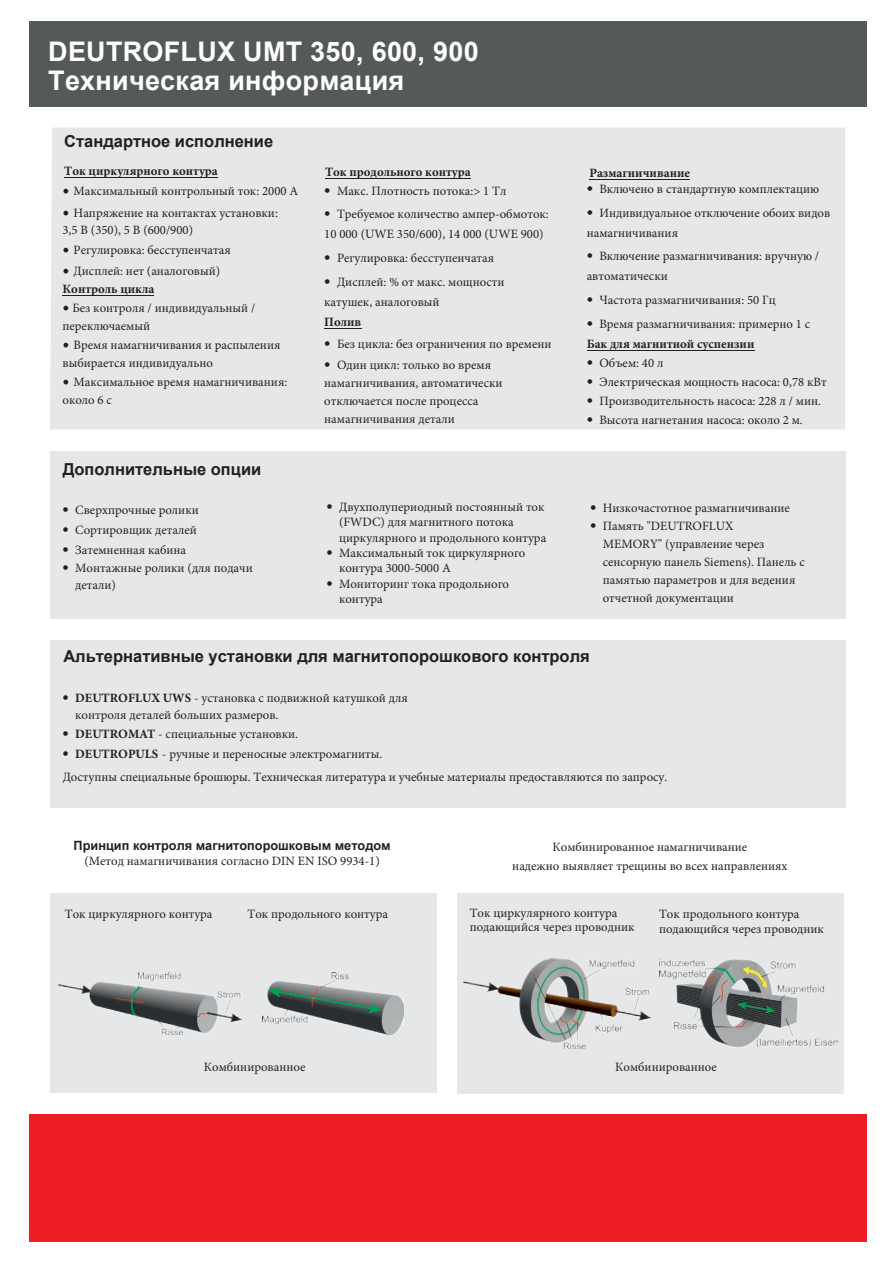
<style>
.page{position:relative;width:893px;height:1263px;background:#fff}
.page>*{position:absolute;margin:0;border:0;box-sizing:border-box;transform-origin:0 0}
.t1{font:700 27px/28.5px "Arial";letter-spacing:.01em;color:#fff}
.t2{font:700 16.5px "Arial";color:#231f20}
.t3{font:12.75px/18px "Minion Pro";color:#231f20}
.t4{font:700 12.75px "Minion Pro";color:#231f20}
.s1{font-size:18px}
.s2{font-weight:700}
.s3{font-family:"Helvetica Neue LT"}
.s4{font-family:"Arial";font-weight:700}
</style>
<div class="page">
<div style="left:29px;top:1114px;width:837px;height:128px;background:#ee1d23"></div>
<div style="left:29px;top:21px;width:837px;height:85px;background:#55595a"></div>
<div style="left:50px;top:128px;width:795px;height:301px;background:#e6e7e9"></div>
<div style="left:50px;top:451px;width:795px;height:167px;background:#e6e7e9"></div>
<div style="left:50px;top:639px;width:795px;height:168px;background:#e6e7e9"></div>
<div style="left:457px;top:893px;width:387px;height:201px;background:#e6e7e9"></div>
<div style="left:50px;top:893px;width:387px;height:200px;background:#e6e7e9"></div>
<img style="left:58px;top:972px;width:183px;height:62px">
<img style="left:262px;top:972px;width:141px;height:62px">
<img style="left:463px;top:958px;width:188px;height:91px">
<img style="left:659px;top:959px;width:178px;height:88px">
<hr style="left:589px;top:179px;width:101px;height:1px;background:#231f20">
<hr style="left:587px;top:350px;width:167px;height:1px;background:#231f20">
<hr style="left:325px;top:178px;width:146px;height:1px;background:#231f20">
<hr style="left:324px;top:328px;width:37px;height:1px;background:#231f20">
<hr style="left:62px;top:295px;width:92px;height:1px;background:#231f20">
<hr style="left:64px;top:177px;width:154px;height:1px;background:#231f20">
<p class="t1" style="left:48px;top:38px;width:432px">DEUTROFLUX UMT 350, 600, 900<br>Техническая информация</p>
<p class="t2" style="left:64px;top:130px;width:211px">Стандартное исполнение</p>
<p class="t4" style="left:64px;top:162px;width:155px">Ток циркулярного контура</p>
<p class="t3" style="left:62px;top:182px;width:237px"><span class="s1">•</span> Максимальный контрольный ток: 2000 А</p>
<p class="t3" style="left:62px;top:204px;width:217px"><span class="s1">•</span> Напряжение на контактах установки:<br>3,5 В (350), 5 В (600/900)</p>
<p class="t3" style="left:62px;top:241px;width:170px"><span class="s1">•</span> Регулировка: бесступенчатая</p>
<p class="t3" style="left:62px;top:262px;width:159px"><span class="s1">•</span> Дисплей: нет (аналоговый)<br><span class="s2">Контроль цикла</span></p>
<p class="t3" style="left:62px;top:299px;width:194px"><span class="s1">•</span> Без контроля / индивидуальный / переключаемый</p>
<p class="t3" style="left:62px;top:336px;width:219px"><span class="s1">•</span> Время намагничивания и распыления выбирается индивидуально</p>
<p class="t3" style="left:62px;top:373px;width:226px"><span class="s1">•</span> Максимальное время намагничивания: около 6 с</p>
<p class="t2" style="left:63px;top:457px;width:200px">Дополнительные опции</p>
<p class="t3" style="left:62px;top:501px;width:138px"><span class="s3">•</span> Сверхпрочные ролики</p>
<p class="t3" style="left:62px;top:521px;width:136px"><span class="s3">•</span> Сортировщик деталей</p>
<p class="t3" style="left:62px;top:541px;width:125px"><span class="s3">•</span> Затемненная кабина</p>
<p class="t3" style="left:75px;top:560px;width:179px;line-height:16.2px;text-indent:-13px"><span class="s3">•</span> Монтажные ролики (для подачи детали)</p>
<p class="t4" style="left:325px;top:163px;width:147px">Ток продольного контура</p>
<p class="t3" style="left:324px;top:182px;width:184px"><span class="s3">•</span> Макс. Плотность потока:&gt; 1 Тл</p>
<p class="t3" style="left:324px;top:204px;width:226px;line-height:20.1px"><span class="s3">•</span> Требуемое количество ампер-обмоток:<br>10 000 (UWE 350/600), 14 000 (UWE 900)</p>
<p class="t3" style="left:324px;top:249px;width:171px"><span class="s3">•</span> Регулировка: бесступенчатая</p>
<p class="t3" style="left:324px;top:272px;width:182px;line-height:20.1px"><span class="s3">•</span> Дисплей: % от макс. мощности катушек, аналоговый<br><span class="s2">Полив</span></p>
<p class="t3" style="left:324px;top:335px;width:229px"><span class="s3">•</span> Без цикла: без ограничения по времени</p>
<p class="t3" style="left:324px;top:356px;width:180px"><span class="s3">•</span> Один цикл: только во время намагничивания, автоматически отключается после процесса намагничивания детали</p>
<p class="t3" style="left:339px;top:499px;width:209px;line-height:15.3px;text-indent:-13px"><span class="s3">•</span> Двухполупериодный постоянный ток (FWDC) для магнитного потока циркулярного и продольного контура</p>
<p class="t3" style="left:339px;top:545px;width:188px;line-height:15.3px;text-indent:-13px"><span class="s3">•</span> Максимальный ток циркулярного контура 3000-5000 А</p>
<p class="t3" style="left:339px;top:576px;width:172px;line-height:15.3px;text-indent:-13px"><span class="s3">•</span> Мониторинг тока продольного контура</p>
<p class="t4" style="left:589px;top:164px;width:102px">Размагничивание</p>
<p class="t3" style="left:587px;top:180px;width:234px"><span class="s3">•</span> Включено в стандартную комплектацию</p>
<p class="t3" style="left:587px;top:203px;width:245px;line-height:20.1px"><span class="s3">•</span> Индивидуальное отключение обоих видов намагничивания</p>
<p class="t3" style="left:587px;top:246px;width:234px;line-height:20.1px"><span class="s3">•</span> Включение размагничивания: вручную / автоматически</p>
<p class="t3" style="left:587px;top:291px;width:191px"><span class="s3">•</span> Частота размагничивания: 50 Гц</p>
<p class="t3" style="left:587px;top:314px;width:225px;line-height:20.1px"><span class="s3">•</span> Время размагничивания: примерно 1 с<br><span class="s2">Бак для магнитной суспензии</span></p>
<p class="t3" style="left:587px;top:354px;width:78px"><span class="s3">•</span> Объем: 40 л</p>
<p class="t3" style="left:587px;top:373px;width:241px"><span class="s3">•</span> Электрическая мощность насоса: 0,78 кВт</p>
<p class="t3" style="left:587px;top:392px;width:236px"><span class="s3">•</span> Производительность насоса: 228 л / мин.</p>
<p class="t3" style="left:587px;top:411px;width:218px"><span class="s3">•</span> Высота нагнетания насоса: около 2 м.</p>
<p class="t3" style="left:590px;top:499px;width:201px"><span class="s3">•</span> Низкочастотное размагничивание</p>
<p class="t3" style="left:603px;top:517px;width:204px;text-indent:-13px"><span class="s3">•</span> Память "DEUTROFLUX<br>MEMORY" (управление через сенсорную панель Siemens). Панель с памятью параметров и для ведения отчетной документации</p>
<p class="t2" style="left:63px;top:645px;width:528px">Альтернативные установки для магнитопорошкового контроля</p>
<p class="t3" style="left:75px;top:690px;width:334px;line-height:16.2px;text-indent:-13px"><span class="s3">•</span> <span class="s2">DEUTROFLUX UWS</span> - установка с подвижной катушкой для контроля деталей больших размеров.</p>
<p class="t3" style="left:62px;top:725px;width:237px"><span class="s3">•</span> <span class="s2">DEUTROMAT</span> - специальные установки.</p>
<p class="t3" style="left:62px;top:742px;width:606px;line-height:23.5px"><span class="s3">•</span> <span class="s2">DEUTROPULS</span> - ручные и переносные электромагниты.<br>Доступны специальные брошюры. Техническая литература и учебные материалы предоставляются по запросу.</p>
<p class="t3" style="left:74px;top:839px;width:319px;line-height:14.5px;text-align:center"><span class="s4">Принцип контроля магнитопорошковым методом </span>(Метод намагничивания согласно DIN EN ISO 9934-1)</p>
<p class="t3" style="left:512px;top:837px;width:277px;line-height:19.5px;text-align:center">Комбинированное намагничивание<br>надежно выявляет трещины во всех направлениях</p>
<p class="t3" style="left:65px;top:905px;width:149px">Ток циркулярного контура</p>
<p class="t3" style="left:248px;top:905px;width:142px">Ток продольного контура</p>
<p class="t3" style="left:470px;top:906px;width:166px;line-height:13.6px">Ток циркулярного контура подающийся через проводник</p>
<p class="t3" style="left:659px;top:906px;width:166px;line-height:15.3px">Ток продольного контура подающийся через проводник</p>
<p class="t3" style="left:204px;top:1058px;width:103px">Комбинированное</p>
<p class="t3" style="left:615px;top:1058px;width:103px">Комбинированное</p>
</div>
